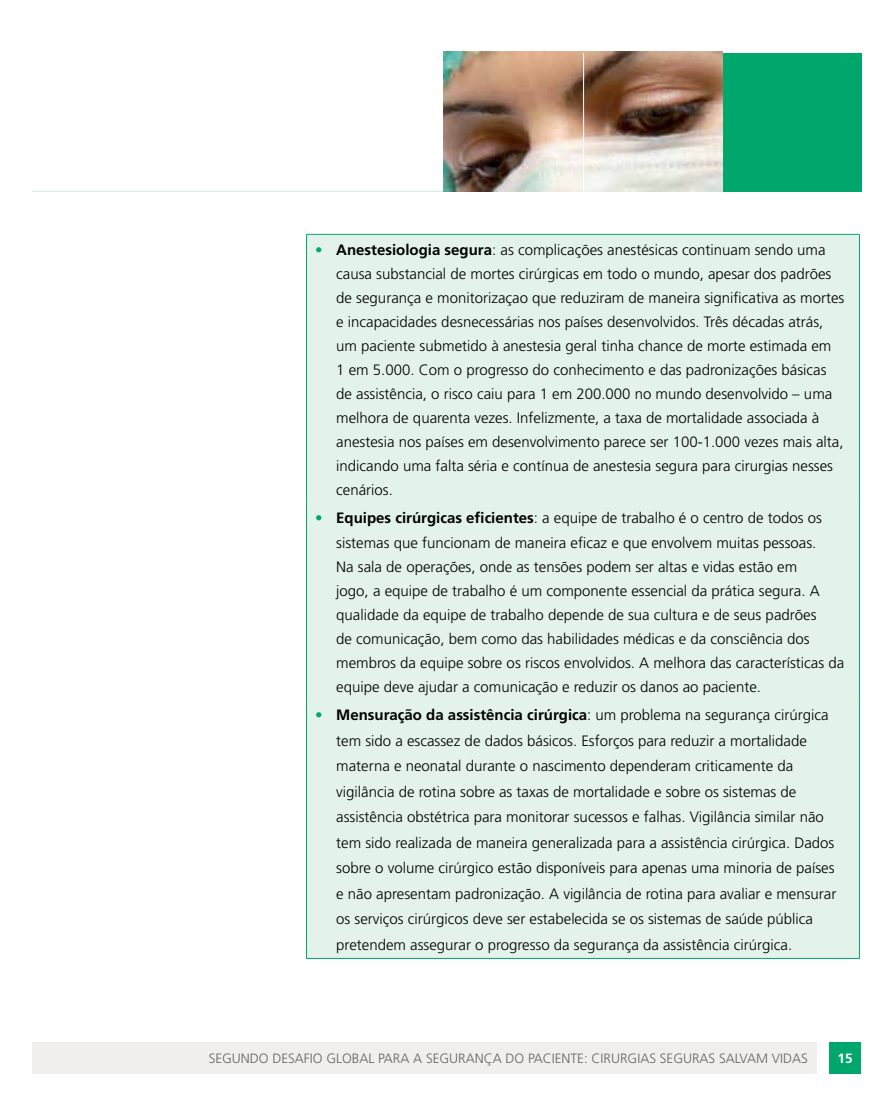
<style>
.page{position:relative;width:893px;height:1106px;background:#fff}
.page>*{position:absolute;margin:0;border:0;box-sizing:border-box;transform-origin:0 0}
.t1{font:300 15px/24px "Frutiger";color:#000}
.t2{font:300 13.5px "Frutiger";color:#636466}
.t3{font:700 13.5px "Frutiger";color:#fff}
.s1{font-weight:700;color:#00a76d}
.s2{font-weight:700}
</style>
<div class="page">
<div style="left:32px;top:1041px;width:784px;height:32px;background:#f0efed"></div>
<div style="left:829px;top:1041px;width:32px;height:32px;background:#00a76d"></div>
<hr style="left:32px;top:191px;width:829px;height:1px;background:#cbe8db">
<div style="left:723px;top:53px;width:138px;height:138px;background:#00a76d"></div>
<hr style="left:722px;top:53px;width:1px;height:139px;background:#fff">
<div style="left:307px;top:235px;width:552px;height:723px;background:#e3f2eb"></div>
<hr style="left:306px;top:235px;width:1px;height:268px;background:#00a76d">
<hr style="left:859px;top:235px;width:1px;height:268px;background:#00a76d">
<hr style="left:306px;top:503px;width:1px;height:197px;background:#00a76d">
<hr style="left:859px;top:503px;width:1px;height:197px;background:#00a76d">
<hr style="left:306px;top:700px;width:1px;height:258px;background:#00a76d">
<hr style="left:859px;top:700px;width:1px;height:258px;background:#00a76d">
<hr style="left:306px;top:958px;width:554px;height:1px;background:#00a76d">
<hr style="left:306px;top:234px;width:554px;height:1px;background:#00a76d">
<img style="left:444px;top:52px;width:278px;height:139px">
<hr style="left:583px;top:53px;width:1px;height:139px;background:#fff">
<p class="t1" style="left:336px;top:237px;width:510px;text-indent:-21px"><span class="s1">•</span> <span class="s2">Anestesiologia segura</span>: as complicações anestésicas continuam sendo uma causa substancial de mortes cirúrgicas em todo o mundo, apesar dos padrões de segurança e monitorizaçao que reduziram de maneira significativa as mortes e incapacidades desnecessárias nos países desenvolvidos. Três décadas atrás, um paciente submetido à anestesia geral tinha chance de morte estimada em<br>1 em 5.000. Com o progresso do conhecimento e das padronizações básicas de assistência, o risco caiu para 1 em 200.000 no mundo desenvolvido – uma melhora de quarenta vezes. Infelizmente, a taxa de mortalidade associada à anestesia nos países em desenvolvimento parece ser 100-1.000 vezes mais alta, indicando uma falta séria e contínua de anestesia segura para cirurgias nesses cenários.</p>
<p class="t1" style="left:336px;top:506px;width:509px;text-indent:-21px"><span class="s1">•</span> <span class="s2">Equipes cirúrgicas eficientes</span>: a equipe de trabalho é o centro de todos os sistemas que funcionam de maneira eficaz e que envolvem muitas pessoas.<br>Na sala de operações, onde as tensões podem ser altas e vidas estão em<br>jogo, a equipe de trabalho é um componente essencial da prática segura. A qualidade da equipe de trabalho depende de sua cultura e de seus padrões<br>de comunicação, bem como das habilidades médicas e da consciência dos membros da equipe sobre os riscos envolvidos. A melhora das características da equipe deve ajudar a comunicação e reduzir os danos ao paciente.</p>
<p class="t1" style="left:336px;top:702px;width:502px;line-height:25.5px;text-indent:-21px"><span class="s1">•</span> <span class="s2">Mensuração da assistência cirúrgica</span>: um problema na segurança cirúrgica tem sido a escassez de dados básicos. Esforços para reduzir a mortalidade materna e neonatal durante o nascimento dependeram criticamente da vigilância de rotina sobre as taxas de mortalidade e sobre os sistemas de assistência obstétrica para monitorar sucessos e falhas. Vigilância similar não tem sido realizada de maneira generalizada para a assistência cirúrgica. Dados sobre o volume cirúrgico estão disponíveis para apenas uma minoria de países e não apresentam padronização. A vigilância de rotina para avaliar e mensurar os serviços cirúrgicos deve ser estabelecida se os sistemas de saúde pública pretendem assegurar o progresso da segurança da assistência cirúrgica.</p>
<p class="t2" style="left:209px;top:1050px;width:601px">SEGUNDO DESAFIO GLOBAL PARA A SEGURANÇA DO PACIENTE: CIRURGIAS SEGURAS SALVAM VIDAS</p>
<p class="t3" style="left:838px;top:1050px;width:17px">15</p>
</div>
